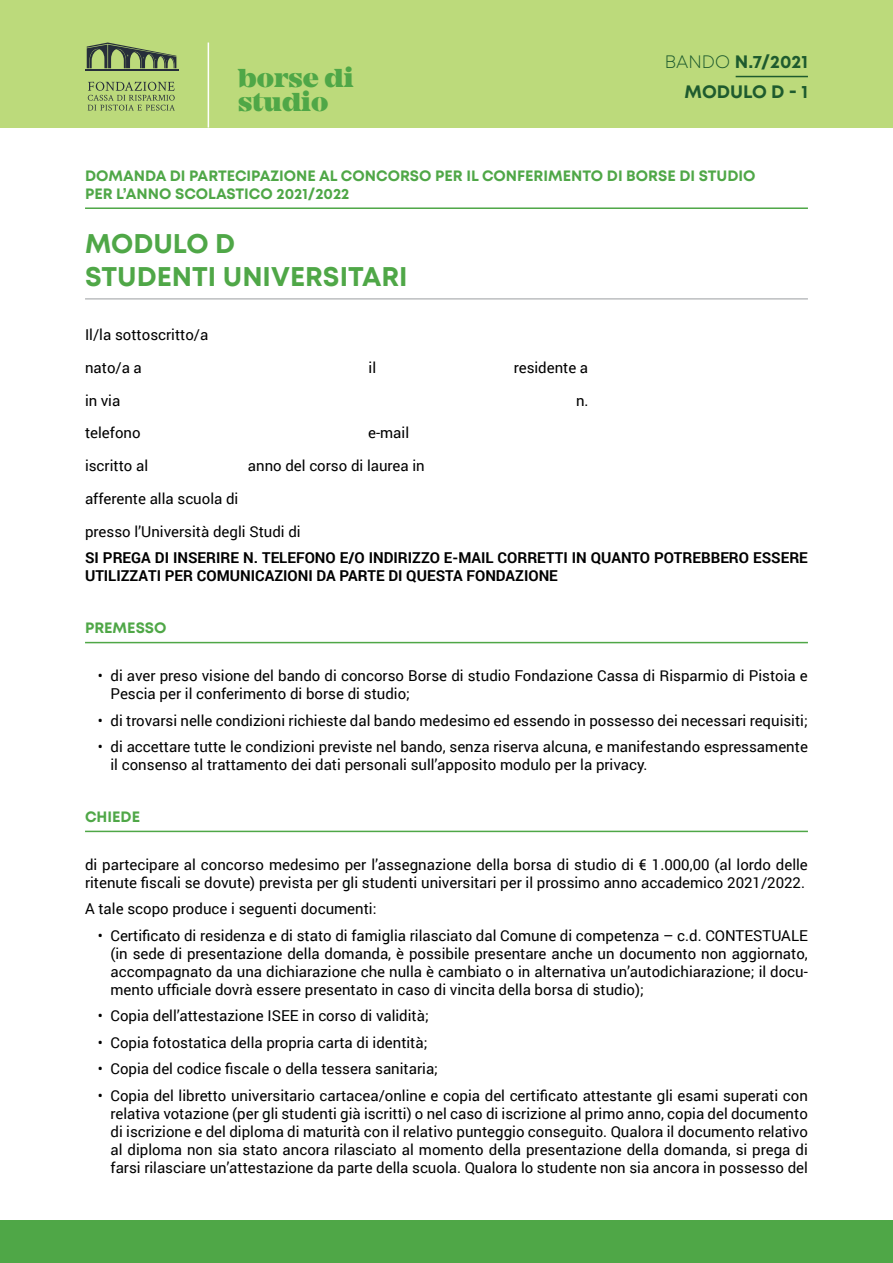
<style>
.page{position:relative;width:893px;height:1263px;background:#fff}
.page>*{position:absolute;margin:0;border:0;box-sizing:border-box;transform-origin:0 0}
.t1{font:700 27px/32.4px "Mont";color:#4fa747}
.t2{font:900 27px/24px "Mirador";color:#4fa747}
.t3{font:700 18px/30px "Mont";color:#1e5b2e;text-align:right}
.t4{font:15px/18px "Roboto";color:#000}
.t5{font:700 15px/18px "Roboto";color:#000}
.t6{font:700 15px/18px "Mont";color:#4fa747}
.s1{font-weight:300}
</style>
<div class="page">
<div style="left:0;top:0;width:893px;height:128px;background:#bcda7b"></div>
<svg style="left:88px;top:82px;width:87px;height:29px"></svg>
<hr style="left:85px;top:69px;width:93px;height:2px;background:#262e3a">
<svg style="left:87px;top:43px;width:89px;height:25px"></svg>
<hr style="left:736px;top:76px;width:72px;height:1px;background:#1e5b2e">
<hr style="left:208px;top:43px;width:1px;height:85px;background:#fff">
<div style="left:0;top:1220px;width:893px;height:43px;background:#4fa747"></div>
<hr style="left:85px;top:298px;width:723px;height:2px;background:#bcbec0">
<hr style="left:85px;top:642px;width:723px;height:1px;background:#4fa747">
<hr style="left:85px;top:831px;width:723px;height:1px;background:#4fa747">
<hr style="left:85px;top:207px;width:723px;height:2px;background:#4fa747">
<h1 class="t2" style="left:238px;top:67px;width:117px">borse di studio</h1>
<p class="t3" style="left:665px;top:47px;width:145px"><span class="s1">BANDO</span> N.7/2021<br>MODULO D - 1</p>
<p class="t6" style="left:85px;top:167px;width:672px">DOMANDA DI PARTECIPAZIONE AL CONCORSO PER IL CONFERIMENTO DI BORSE DI STUDIO<br>PER L’ANNO SCOLASTICO 2021/2022</p>
<h1 class="t1" style="left:85px;top:228px;width:324px">MODULO D<br>STUDENTI UNIVERSITARI</h1>
<p class="t4" style="left:85px;top:318px;width:125px;line-height:32.7px">Il/la sottoscritto/a nato/a a</p>
<p class="t4" style="left:369px;top:358px;width:9px">il</p>
<p class="t4" style="left:514px;top:358px;width:76px">residente a</p>
<p class="t4" style="left:85px;top:391px;width:37px">in via</p>
<p class="t4" style="left:576px;top:391px;width:14px">n.</p>
<p class="t4" style="left:85px;top:424px;width:57px">telefono</p>
<p class="t4" style="left:368px;top:424px;width:42px">e-mail</p>
<p class="t4" style="left:85px;top:456px;width:65px">iscritto al</p>
<p class="t4" style="left:248px;top:456px;width:178px">anno del corso di laurea in</p>
<p class="t4" style="left:85px;top:482px;width:217px;line-height:32.7px">afferente alla scuola di<br>presso l’Università degli Studi di</p>
<p class="t5" style="left:85px;top:548px;width:724px">SI PREGA DI INSERIRE N. TELEFONO E/O INDIRIZZO E-MAIL CORRETTI IN QUANTO POTREBBERO ESSERE<br>UTILIZZATI PER COMUNICAZIONI DA PARTE DI QUESTA FONDAZIONE</p>
<p class="t6" style="left:85px;top:619px;width:83px">PREMESSO</p>
<p class="t4" style="left:111px;top:666px;width:699px;text-indent:-13px">• di aver preso visione del bando di concorso Borse di studio Fondazione Cassa di Risparmio di Pistoia e<br>Pescia per il conferimento di borse di studio;</p>
<p class="t4" style="left:98px;top:711px;width:712px">• di trovarsi nelle condizioni richieste dal bando medesimo ed essendo in possesso dei necessari requisiti;</p>
<p class="t4" style="left:111px;top:737px;width:699px;text-indent:-13px">• di accettare tutte le condizioni previste nel bando, senza riserva alcuna, e manifestando espressamente il consenso al trattamento dei dati personali sull’apposito modulo per la privacy.</p>
<p class="t6" style="left:85px;top:808px;width:57px">CHIEDE</p>
<p class="t4" style="left:85px;top:855px;width:724px">di partecipare al concorso medesimo per l’assegnazione della borsa di studio di € 1.000,00 (al lordo delle ritenute fiscali se dovute) prevista per gli studenti universitari per il prossimo anno accademico 2021/2022.</p>
<p class="t4" style="left:85px;top:899px;width:293px">A tale scopo produce i seguenti documenti:</p>
<p class="t4" style="left:111px;top:926px;width:699px;text-align:justify;text-indent:-13px">• Certificato di residenza e di stato di famiglia rilasciato dal Comune di competenza – c.d. CONTESTUALE (in sede di presentazione della domanda, è possibile presentare anche un documento non aggiornato, accompagnato da una dichiarazione che nulla è cambiato o in alternativa un’autodichiarazione; il docu&shy;mento ufficiale dovrà essere presentato in caso di vincita della borsa di studio);</p>
<p class="t4" style="left:98px;top:1006px;width:333px">• Copia dell’attestazione ISEE in corso di validità;</p>
<p class="t4" style="left:98px;top:1033px;width:331px">• Copia fotostatica della propria carta di identità;</p>
<p class="t4" style="left:98px;top:1059px;width:342px">• Copia del codice fiscale o della tessera sanitaria;</p>
<p class="t4" style="left:111px;top:1086px;width:699px;text-align:justify;text-indent:-13px">• Copia del libretto universitario cartacea/online e copia del certificato attestante gli esami superati con relativa votazione (per gli studenti già iscritti) o nel caso di iscrizione al primo anno, copia del documento di iscrizione e del diploma di maturità con il relativo punteggio conseguito. Qualora il documento relativo al diploma non sia stato ancora rilasciato al momento della presentazione della domanda, si prega di farsi rilasciare un’attestazione da parte della scuola. Qualora lo studente non sia ancora in possesso del</p>
</div>
